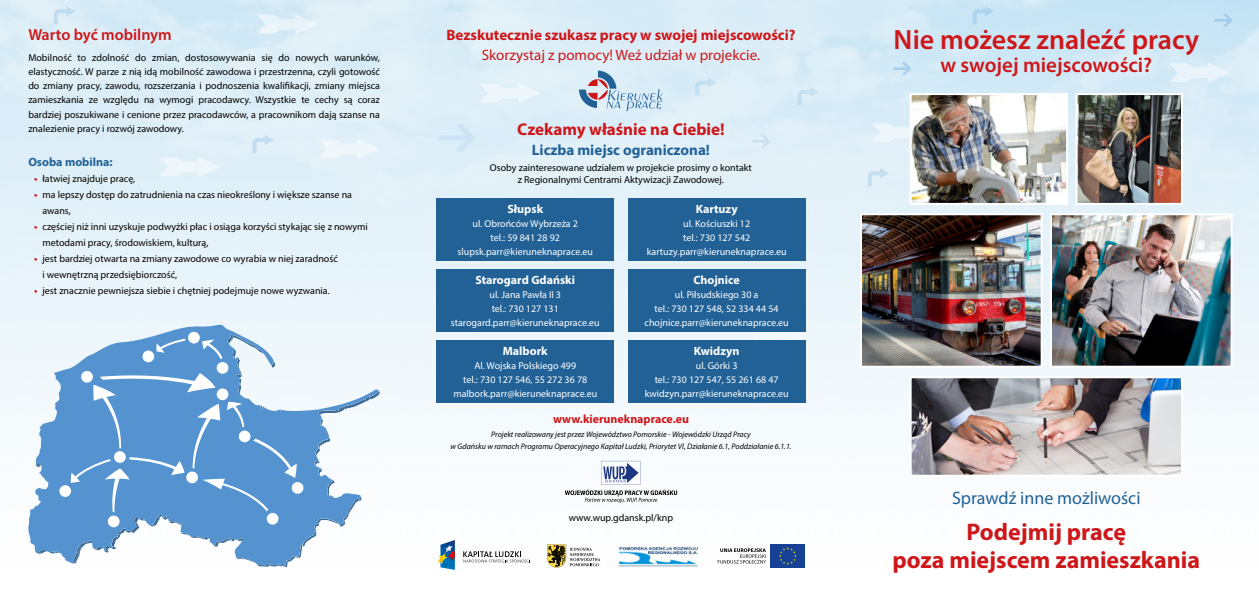
<style>
.page{position:relative;width:1259px;height:596px;background:#fff}
.page>*{position:absolute;margin:0;border:0;box-sizing:border-box;transform-origin:0 0}
.t1{font:600 28px "Myriad Pro";color:#cd171a}
.t2{font:700 24px/28px "Myriad Pro";color:#cd171a;text-align:center}
.t3{font:600 21px "Myriad Pro";color:#cd171a}
.t4{font:18px "Myriad Pro";color:#216196}
.t5{font:700 17px "Myriad Pro";color:#cd171a}
.t6{font:600 16px "Myriad Pro";color:#cd171a}
.t7{font:700 15px "Myriad Pro";color:#cd171a}
.t8{font:15px "Myriad Pro";color:#cd171a}
.t9{font:700 15px "Myriad Pro";color:#216196}
.t10{font:700 12px "Myriad Pro";color:#fff}
.t11{font:700 12px "Myriad Pro";color:#cd171a}
.t12{font:700 12px "Myriad Pro";color:#216196}
.t13{font:10px/14px "Myriad Pro";color:#000}
.t14{font:10px/14px "Myriad Pro";color:#fff;text-align:center}
.t15{font:italic 8px/12px "Myriad Pro";color:#000;text-align:center}
.s1{font-weight:700;color:#cd171a}
</style>
<div class="page">
<img style="left:0;top:0;width:1259px;height:570px">
<svg style="left:318px;top:139px;width:62px;height:20px"></svg>
<svg style="left:159px;top:157px;width:62px;height:20px"></svg>
<svg style="left:479px;top:83px;width:62px;height:20px"></svg>
<svg style="left:256px;top:14px;width:62px;height:20px"></svg>
<svg style="left:1169px;top:62px;width:61px;height:21px"></svg>
<svg style="left:252px;top:135px;width:22px;height:18px"></svg>
<svg style="left:54px;top:6px;width:21px;height:18px"></svg>
<svg style="left:695px;top:78px;width:21px;height:18px"></svg>
<svg style="left:972px;top:6px;width:22px;height:18px"></svg>
<svg style="left:797px;top:87px;width:22px;height:18px"></svg>
<svg style="left:438px;top:125px;width:38px;height:26px"></svg>
<svg style="left:752px;top:135px;width:18px;height:12px"></svg>
<svg style="left:893px;top:62px;width:18px;height:13px"></svg>
<svg style="left:1214px;top:14px;width:18px;height:13px"></svg>
<div style="left:437px;top:198px;width:177px;height:63px;background:#216196"></div>
<div style="left:437px;top:269px;width:177px;height:62px;background:#216196"></div>
<div style="left:628px;top:269px;width:177px;height:62px;background:#216196"></div>
<div style="left:628px;top:340px;width:177px;height:62px;background:#216196"></div>
<div style="left:437px;top:340px;width:177px;height:62px;background:#216196"></div>
<div style="left:628px;top:198px;width:177px;height:63px;background:#216196"></div>
<div style="left:770px;top:544px;width:35px;height:23px;background:#164194"></div>
<svg style="left:779px;top:547px;width:17px;height:17px"></svg>
<svg style="left:718px;top:548px;width:48px;height:15px"></svg>
<svg style="left:463px;top:551px;width:67px;height:11px"></svg>
<svg style="left:437px;top:539px;width:18px;height:30px"></svg>
<img style="left:617px;top:544px;width:82px;height:23px">
<svg style="left:547px;top:544px;width:53px;height:23px"></svg>
<img style="left:859px;top:212px;width:184px;height:156px">
<svg style="left:565px;top:460px;width:112px;height:42px"></svg>
<img style="left:908px;top:375px;width:276px;height:102px">
<img style="left:1049px;top:212px;width:184px;height:156px">
<svg style="left:28px;top:324px;width:351px;height:241px;fill:#edf6fb"></svg>
<svg style="left:188px;top:331px;width:12px;height:12px"></svg>
<svg style="left:35px;top:334px;width:345px;height:233px"></svg>
<img style="left:867px;top:92px;width:317px;height:114px">
<svg style="left:579px;top:71px;width:84px;height:40px;background:#bdcdde"></svg>
<h3 class="t6" style="left:28px;top:25px;width:145px">Warto być mobilnym</h3>
<p class="t13" style="left:28px;top:51px;width:353px;text-align:justify">Mobilność to zdolność do zmian, dostosowywania się do nowych warunków, elastyczność. W parze z nią idą mobilność zawodowa i przestrzenna, czyli gotowość do zmiany pracy, zawodu, rozszerzania i podnoszenia kwalifikacji, zmiany miejsca zamieszkania ze względu na wymogi pracodawcy. Wszystkie te cechy są coraz bardziej poszukiwane i cenione przez pracodawców, a pracownikom dają szanse na znalezienie pracy i rozwój zawodowy.</p>
<p class="t12" style="left:28px;top:154px;width:86px">Osoba mobilna:</p>
<p class="t13" style="left:34px;top:171px;width:103px"><span class="s1">•</span> łatwiej znajduje pracę,</p>
<p class="t13" style="left:43px;top:186px;width:311px;line-height:16px;text-indent:-8px"><span class="s1">•</span> ma lepszy dostęp do zatrudnienia na czas nieokreślony i większe szanse na awans,</p>
<p class="t13" style="left:43px;top:218px;width:327px;line-height:16px;text-indent:-8px"><span class="s1">•</span> częściej niż inni uzyskuje podwyżki płac i osiąga korzyści stykając się z nowymi metodami pracy, środowiskiem, kulturą,</p>
<p class="t13" style="left:43px;top:250px;width:297px;line-height:16px;text-indent:-8px"><span class="s1">•</span> jest bardziej otwarta na zmiany zawodowe co wyrabia w niej zaradność i wewnętrzną przedsiębiorczość,</p>
<p class="t13" style="left:34px;top:283px;width:297px"><span class="s1">•</span> jest znacznie pewniejsza siebie i chętniej podejmuje nowe wyzwania.</p>
<h3 class="t7" style="left:446px;top:25px;width:350px">Bezskutecznie szukasz pracy w swojej miejscowości?</h3>
<h3 class="t8" style="left:482px;top:45px;width:280px">Skorzystaj z pomocy! Weź udział w projekcie.</h3>
<h3 class="t5" style="left:517px;top:118px;width:209px">Czekamy właśnie na Ciebie!</h3>
<h3 class="t9" style="left:532px;top:140px;width:180px">Liczba miejsc ograniczona!</h3>
<p class="t13" style="left:490px;top:162px;width:263px;line-height:12px;text-align:center">Osoby zainteresowane udziałem w projekcie prosimy o kontakt z Regionalnymi Centrami Aktywizacji Zawodowej.</p>
<p class="t10" style="left:507px;top:201px;width:37px">Słupsk</p>
<p class="t14" style="left:457px;top:216px;width:137px">ul. Obrońców Wybrzeża 2<br>tel.: 59 841 28 92 slupsk.parr@kieruneknaprace.eu</p>
<p class="t10" style="left:475px;top:272px;width:101px">Starogard Gdański</p>
<p class="t14" style="left:451px;top:287px;width:150px">ul. Jana Pawła II 3<br>tel.: 730 127 131 starogard.parr@kieruneknaprace.eu</p>
<p class="t10" style="left:503px;top:343px;width:46px">Malbork</p>
<p class="t14" style="left:453px;top:358px;width:145px">Al. Wojska Polskiego 499<br>tel.: 730 127 546, 55 272 36 78 malbork.parr@kieruneknaprace.eu</p>
<p class="t10" style="left:695px;top:201px;width:43px">Kartuzy</p>
<p class="t14" style="left:647px;top:216px;width:141px">ul. Kościuszki 12<br>tel.: 730 127 542 kartuzy.parr@kieruneknaprace.eu</p>
<p class="t10" style="left:693px;top:272px;width:48px">Chojnice</p>
<p class="t14" style="left:644px;top:287px;width:146px">ul. Piłsudskiego 30 a<br>tel.: 730 127 548, 52 334 44 54 chojnice.parr@kieruneknaprace.eu</p>
<p class="t10" style="left:694px;top:343px;width:47px">Kwidzyn</p>
<p class="t14" style="left:645px;top:358px;width:145px">ul. Górki 3<br>tel.: 730 127 547, 55 261 68 47 kwidzyn.parr@kieruneknaprace.eu</p>
<p class="t11" style="left:553px;top:410px;width:137px">www.kieruneknaprace.eu</p>
<p class="t15" style="left:450px;top:428px;width:343px">Projekt realizowany jest przez Województwo Pomorskie - Wojewódzki Urząd Pracy<br>w Gdańsku w ramach Programu Operacyjnego Kapitał Ludzki, Priorytet VI, Działanie 6.1, Poddziałanie 6.1.1.</p>
<p class="t13" style="left:569px;top:510px;width:106px">www.wup.gdansk.pl/knp</p>
<h1 class="t1" style="left:893px;top:22px;width:307px">Nie możesz znaleźć pracy</h1>
<h3 class="t3" style="left:940px;top:52px;width:213px">w swojej miejscowości?</h3>
<h3 class="t4" style="left:952px;top:486px;width:190px">Sprawdź inne możliwości</h3>
<h2 class="t2" style="left:892px;top:516px;width:309px">Podejmij pracę<br>poza miejscem zamieszkania</h2>
</div>
